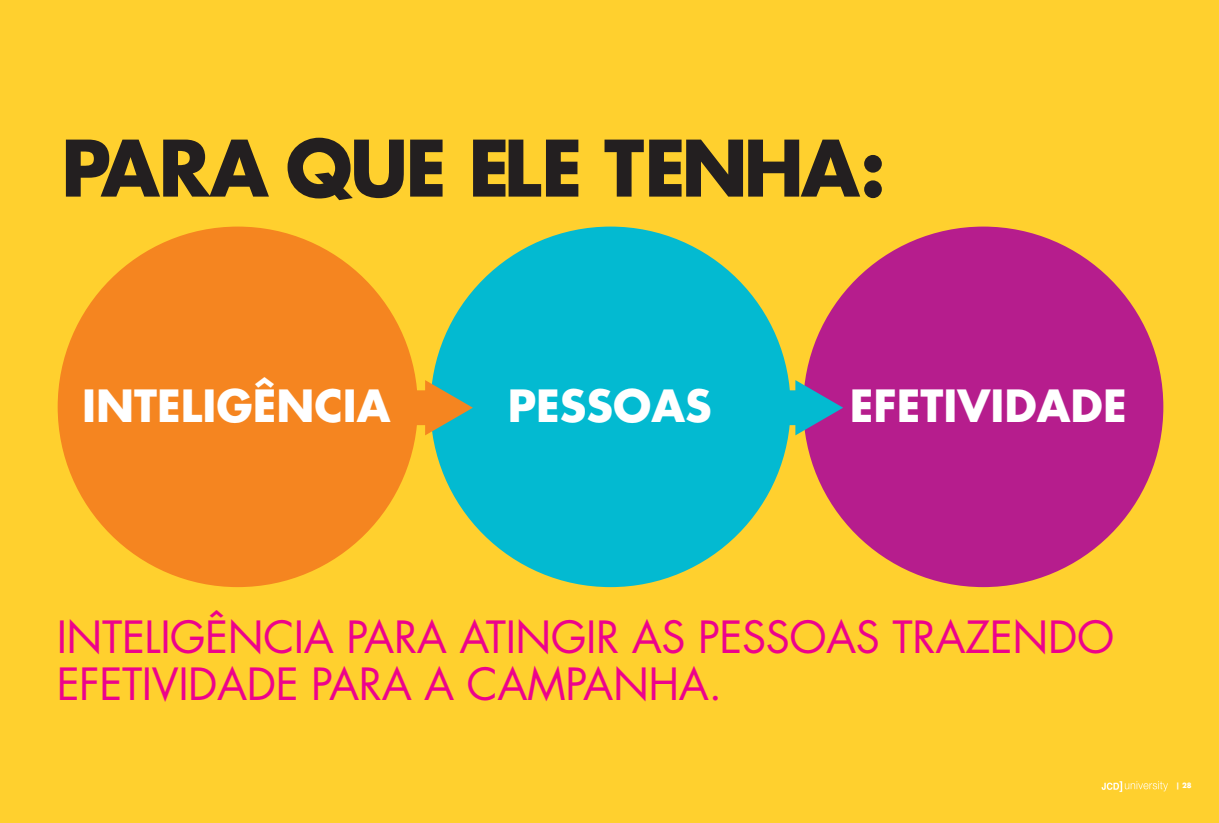
<style>
.page{position:relative;width:1219px;height:823px;background:#fff}
.page>*{position:absolute;margin:0;border:0;box-sizing:border-box;transform-origin:0 0}
.t1{font:107.9px "Arrow Matic";color:#f58520}
.t2{font:107.9px "Arrow Matic";color:#03bad1}
.t3{font:700 75.5px "Futura";letter-spacing:-.04em;color:#231f20}
.t4{font:43.2px/47.5px "Futura";letter-spacing:-.01em;color:#ed028c}
.t5{font:700 43.2px "Futura";color:#fff}
.t6{font:700 7px "Futura";color:#fff}
</style>
<div class="page">
<div style="left:0;top:0;width:1219px;height:822px;background:#ffd02e"></div>
<div style="left:59px;top:227px;width:358px;height:358px;background:#f58520;border-radius:50%"></div>
<div style="left:431px;top:227px;width:358px;height:358px;background:#03bad1;border-radius:50%"></div>
<div style="left:804px;top:227px;width:358px;height:358px;background:#b61d8d;border-radius:50%"></div>
<img style="left:1099px;top:778px;width:72px;height:15px">
<p class="t3" style="left:61px;top:118px;width:826px">PARA QUE ELE TENHA:</p>
<p class="t1" style="left:368px;top:339px;width:110px">3</p>
<p class="t2" style="left:738px;top:339px;width:110px">3</p>
<p class="t5" style="left:82px;top:376px;width:310px">INTELIGÊNCIA</p>
<p class="t5" style="left:508px;top:376px;width:206px">PESSOAS</p>
<p class="t5" style="left:850px;top:376px;width:279px">EFETIVIDADE</p>
<p class="t4" style="left:57px;top:613px;width:1059px">INTELIGÊNCIA PARA ATINGIR AS PESSOAS TRAZENDO<br>EFETIVIDADE PARA A CAMPANHA.</p>
<p class="t6" style="left:1176px;top:780px;width:18px">| 28</p>
</div>
